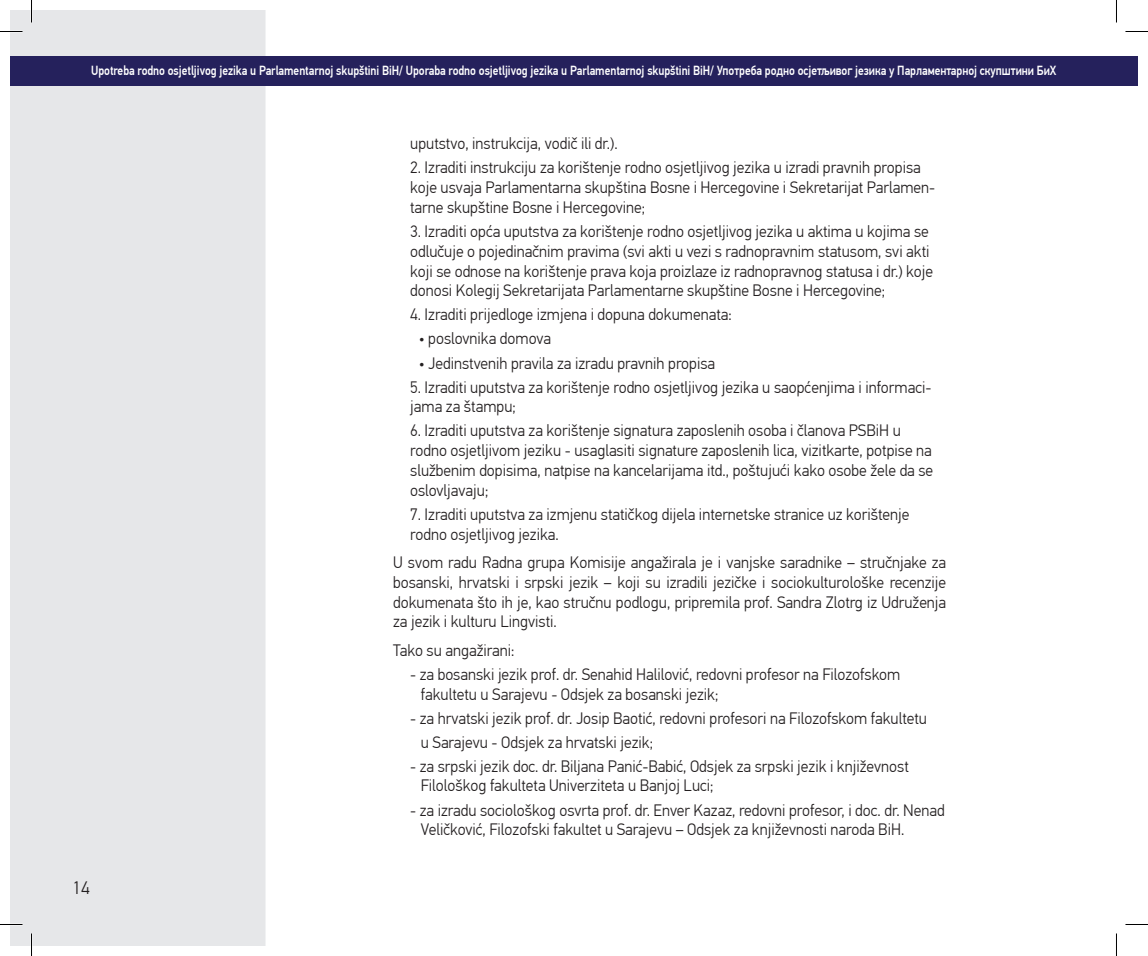
<style>
.page{position:relative;width:1148px;height:956px;background:#fff}
.page>*{position:absolute;margin:0;border:0;box-sizing:border-box;transform-origin:0 0}
.t1{font:300 18px "PF Din Text Pro";color:#231f20}
.t2{font:300 16.5px/19.8px "PF Din Text Pro";color:#231f20;scale:.96 1}
.t3{font:500 13.2px "PF Din Text Pro";letter-spacing:-.005em;color:#fff;scale:.86 1}
</style>
<div class="page">
<div style="left:10px;top:10px;width:255px;height:936px;background:#e6e7e9"></div>
<div style="left:10px;top:56px;width:1106px;height:30px;background:#25215c"></div>
<div style="left:1116px;top:56px;width:21px;height:30px;background:#25215c"></div>
<hr style="left:0;top:923px;width:22px;height:2px;background:#fff">
<svg style="left:0;top:31px;width:22px;height:1px"></svg>
<svg style="left:1125px;top:31px;width:22px;height:1px"></svg>
<svg style="left:0;top:924px;width:22px;height:1px"></svg>
<svg style="left:1125px;top:924px;width:22px;height:1px"></svg>
<svg style="left:31px;top:0;width:1px;height:23px"></svg>
<svg style="left:31px;top:933px;width:1px;height:23px"></svg>
<p class="t3" style="left:91px;top:63px;width:1123px">Upotreba rodno osjetljivog jezika u Parlamentarnoj skupštini BiH/ Uporaba rodno osjetljivog jezika u Parlamentarnoj skupštini BiH/ Употреба родно осјетљивог језика у Парламентарној скупштини БиХ</p>
<p class="t1" style="left:73px;top:878px;width:19px">14</p>
<p class="t2" style="left:410px;top:134px;width:218px">uputstvo, instrukcija, vodič ili dr.).</p>
<p class="t2" style="left:410px;top:158px;width:548px">2. Izraditi instrukciju za korištenje rodno osjetljivog jezika u izradi pravnih propisa koje usvaja Parlamentarna skupština Bosne i Hercegovine i Sekretarijat Parlamen&shy;tarne skupštine Bosne i Hercegovine;</p>
<p class="t2" style="left:410px;top:222px;width:546px">3. Izraditi opća uputstva za korištenje rodno osjetljivog jezika u aktima u kojima se odlučuje o pojedinačnim pravima (svi akti u vezi s radnopravnim statusom, svi akti koji se odnose na korištenje prava koja proizlaze iz radnopravnog statusa i dr.) koje donosi Kolegij Sekretarijata Parlamentarne skupštine Bosne i Hercegovine;</p>
<p class="t2" style="left:410px;top:305px;width:336px">4. Izraditi prijedloge izmjena i dopuna dokumenata:</p>
<p class="t2" style="left:418px;top:329px;width:139px">• poslovnika domova</p>
<p class="t2" style="left:418px;top:353px;width:310px">• Jedinstvenih pravila za izradu pravnih propisa</p>
<p class="t2" style="left:410px;top:377px;width:544px">5. Izraditi uputstva za korištenje rodno osjetljivog jezika u saopćenjima i informaci&shy;jama za štampu;</p>
<p class="t2" style="left:410px;top:421px;width:546px">6. Izraditi uputstva za korištenje signatura zaposlenih osoba i članova PSBiH u rodno osjetljivom jeziku - usaglasiti signature zaposlenih lica, vizitkarte, potpise na službenim dopisima, natpise na kancelarijama itd., poštujući kako osobe žele da se oslovljavaju;</p>
<p class="t2" style="left:410px;top:505px;width:521px">7. Izraditi uputstva za izmjenu statičkog dijela internetske stranice uz korištenje rodno osjetljivog jezika.</p>
<p class="t2" style="left:393px;top:553px;width:577px;text-align:justify">U svom radu Radna grupa Komisije angažirala je i vanjske saradnike – stručnjake za bosanski, hrvatski i srpski jezik – koji su izradili jezičke i sociokulturološke recenzije dokumenata što ih je, kao stručnu podlogu, pripremila prof. Sandra Zlotrg iz Udruženja za jezik i kulturu Lingvisti.</p>
<p class="t2" style="left:393px;top:640px;width:128px">Tako su angažirani:</p>
<p class="t2" style="left:421px;top:664px;width:501px;text-indent:-11px">- za bosanski jezik prof. dr. Senahid Halilović, redovni profesor na Filozofskom fakultetu u Sarajevu - Odsjek za bosanski jezik;</p>
<p class="t2" style="left:421px;top:706px;width:529px;line-height:24px;text-indent:-11px">- za hrvatski jezik prof. dr. Josip Baotić, redovni profesori na Filozofskom fakultetu u Sarajevu - Odsjek za hrvatski jezik;</p>
<p class="t2" style="left:421px;top:756px;width:509px;text-indent:-11px">- za srpski jezik doc. dr. Biljana Panić-Babić, Odsjek za srpski jezik i književnost<br>Filološkog fakulteta Univerziteta u Banjoj Luci;</p>
<p class="t2" style="left:421px;top:800px;width:547px;text-indent:-11px">- za izradu sociološkog osvrta prof. dr. Enver Kazaz, redovni profesor, i doc. dr. Nenad<br>Veličković, Filozofski fakultet u Sarajevu – Odsjek za književnosti naroda BiH.</p>
</div>
